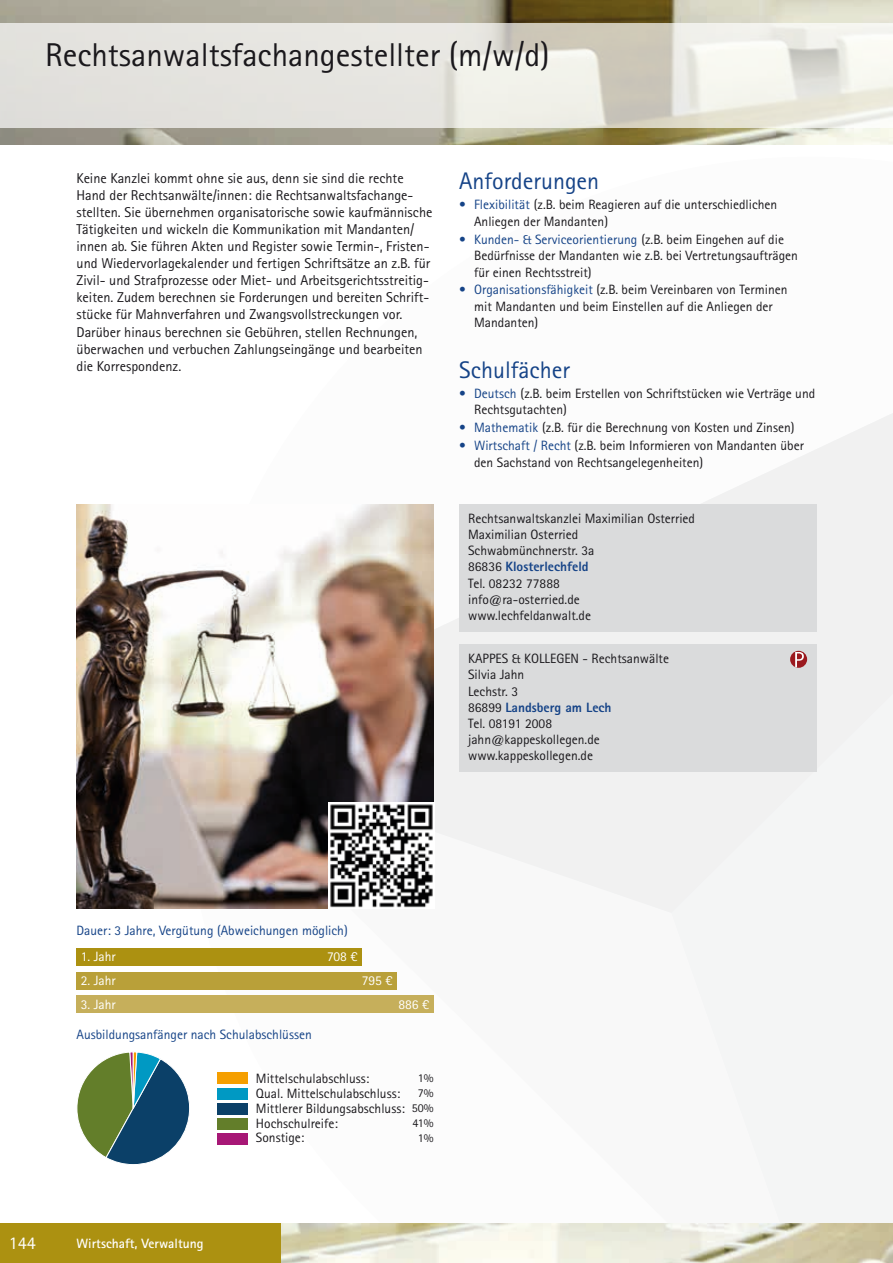
<style>
.page{position:relative;width:893px;height:1263px;background:#fff}
.page>*{position:absolute;margin:0;border:0;box-sizing:border-box;transform-origin:0 0}
.t1{font:33px "Rotis Sans Serif Std";color:#1a181c}
.t2{font:24px "Rotis Sans Serif Std";color:#154387}
.t3{font:18px "Rotis Sans Serif Std";color:#fff}
.t4{font:14.25px/17.1px "Rotis Sans Serif Std";color:#1a181c}
.t5{font:13.5px/16.2px "Rotis Sans Serif Std";color:#1a181c}
.t6{font:13.5px "Rotis Sans Serif Std";color:#154387}
.t7{font:13.5px "Rotis Sans Serif Std";color:#fff}
.t8{font:700 13.5px "Rotis Sans Serif Std";color:#fff}
.t9{font:12px "Rotis Sans Serif Std";color:#1a181c}
.s1{color:#154387}
.s2{font-weight:800;color:#154387}
.s3{font-size:12px}
</style>
<div class="page">
<svg style="left:186px;top:913px;width:707px;height:311px"></svg>
<div style="left:186px;top:413px;width:707px;height:500px;background:#f4f5f5"></div>
<img style="left:281px;top:1224px;width:612px;height:39px">
<div style="left:0;top:1224px;width:281px;height:39px;background:#ac9111"></div>
<img style="left:0;top:0;width:893px;height:145px">
<svg style="left:0;top:23px;width:893px;height:105px;fill:#e5e4df"></svg>
<img style="left:77px;top:504px;width:357px;height:404px">
<img style="left:328px;top:802px;width:106px;height:107px">
<div style="left:77px;top:948px;width:285px;height:18px;background:#ac9111"></div>
<div style="left:77px;top:972px;width:320px;height:17px;background:#b9a039"></div>
<div style="left:77px;top:995px;width:357px;height:17px;background:#c6af5b"></div>
<div style="left:217px;top:1072px;width:31px;height:12px;background:#f59f00"></div>
<div style="left:217px;top:1088px;width:31px;height:12px;background:#0099c3"></div>
<div style="left:217px;top:1103px;width:31px;height:11px;background:#0b4068"></div>
<div style="left:217px;top:1118px;width:31px;height:11px;background:#637e2a"></div>
<div style="left:217px;top:1133px;width:31px;height:11px;background:#a71776"></div>
<svg style="left:77px;top:1051px;width:113px;height:114px"></svg>
<div style="left:459px;top:504px;width:357px;height:127px;background:#dadbdc"></div>
<div style="left:459px;top:644px;width:357px;height:128px;background:#dadbdc"></div>
<div style="left:790px;top:651px;width:17px;height:17px;background:#9b191f;border-radius:50%"></div>
<svg style="left:795px;top:652px;width:9px;height:16px"></svg>
<h1 class="t1" style="left:45px;top:36px;width:506px">Rechtsanwaltsfachangestellter (m/w/d)</h1>
<p class="t4" style="left:77px;top:169px;width:357px">Keine Kanzlei kommt ohne sie aus, denn sie sind die rechte Hand der Rechtsanwälte/innen: die Rechtsanwaltsfachange&shy;stellten. Sie übernehmen organisatorische sowie kaufmännische Tätigkeiten und wickeln die Kommunikation mit Mandanten/ innen ab. Sie führen Akten und Register sowie Termin-, Fristen&shy;und Wiedervorlagekalender und fertigen Schriftsätze an z.B. für Zivil- und Strafprozesse oder Miet- und Arbeitsgerichtsstreitig&shy;keiten. Zudem berechnen sie Forderungen und bereiten Schrift&shy;stücke für Mahnverfahren und Zwangsvollstreckungen vor.<br>Darüber hinaus berechnen sie Gebühren, stellen Rechnungen, überwachen und verbuchen Zahlungseingänge und bearbeiten die Korrespondenz.</p>
<h2 class="t2" style="left:459px;top:167px;width:141px">Anforderungen</h2>
<p class="t5" style="left:474px;top:196px;width:305px;text-indent:-15px"><span class="s1">• Flexibilität</span> (z.B. beim Reagieren auf die unterschiedlichen<br>Anliegen der Mandanten)</p>
<p class="t5" style="left:474px;top:231px;width:325px;text-indent:-15px"><span class="s1">• Kunden- &amp; Serviceorientierung</span> (z.B. beim Eingehen auf die<br>Bedürfnisse der Mandanten wie z.B. bei Vertretungsaufträgen für einen Rechtsstreit)</p>
<p class="t5" style="left:474px;top:281px;width:315px;text-indent:-15px"><span class="s1">• Organisationsfähigkeit</span> (z.B. beim Vereinbaren von Terminen mit Mandanten und beim Einstellen auf die Anliegen der<br>Mandanten)</p>
<h2 class="t2" style="left:459px;top:356px;width:112px">Schulfächer</h2>
<p class="t5" style="left:474px;top:385px;width:343px;text-indent:-15px"><span class="s1">• Deutsch</span> (z.B. beim Erstellen von Schriftstücken wie Verträge und<br>Rechtsgutachten)</p>
<p class="t5" style="left:459px;top:419px;width:337px"><span class="s1">• Mathematik</span> (z.B. für die Berechnung von Kosten und Zinsen)</p>
<p class="t5" style="left:474px;top:437px;width:331px;text-indent:-15px"><span class="s1">• Wirtschaft / Recht</span> (z.B. beim Informieren von Mandanten über den Sachstand von Rechtsangelegenheiten)</p>
<p class="t5" style="left:468px;top:510px;width:228px">Rechtsanwaltskanzlei Maximilian Osterried<br>Maximilian Osterried<br>Schwabmünchnerstr. 3a<br>86836 <span class="s2">Klosterlechfeld<br></span>Tel. 08232 77888<br>info@ra-osterried.de www.lechfeldanwalt.de</p>
<p class="t5" style="left:468px;top:650px;width:202px">KAPPES &amp; KOLLEGEN - Rechtsanwälte<br>Silvia Jahn<br>Lechstr. 3<br>86899 <span class="s2">Landsberg am Lech<br></span>Tel. 08191 2008 jahn@kappeskollegen.de www.kappeskollegen.de</p>
<p class="t6" style="left:77px;top:922px;width:273px">Dauer: 3 Jahre, Vergütung (Abweichungen möglich)</p>
<p class="t7" style="left:81px;top:949px;width:37px">1. Jahr</p>
<p class="t7" style="left:327px;top:949px;width:32px">708 €</p>
<p class="t7" style="left:81px;top:973px;width:37px">2. Jahr</p>
<p class="t7" style="left:362px;top:973px;width:32px">795 €</p>
<p class="t7" style="left:81px;top:996px;width:37px">3. Jahr</p>
<p class="t7" style="left:398px;top:996px;width:32px">886 €</p>
<p class="t6" style="left:77px;top:1026px;width:237px">Ausbildungsanfänger nach Schulabschlüssen</p>
<p class="t5" style="left:256px;top:1070px;width:115px">Mittelschulabschluss:</p>
<p class="t9" style="left:418px;top:1071px;width:17px">1%</p>
<p class="t5" style="left:256px;top:1085px;width:146px">Qual. Mittelschulabschluss:</p>
<p class="t9" style="left:418px;top:1086px;width:17px">7%</p>
<p class="t5" style="left:256px;top:1100px;width:179px;line-height:14.9px">Mittlerer Bildungsabschluss: <span class="s3">50%<br></span>Hochschulreife:</p>
<p class="t9" style="left:412px;top:1116px;width:23px">41%</p>
<h3 class="t3" style="left:9px;top:1232px;width:28px">144</h3>
<p class="t8" style="left:77px;top:1235px;width:128px">Wirtschaft, Verwaltung</p>
<p class="t5" style="left:256px;top:1130px;width:50px">Sonstige:</p>
<p class="t9" style="left:418px;top:1131px;width:17px">1%</p>
</div>
